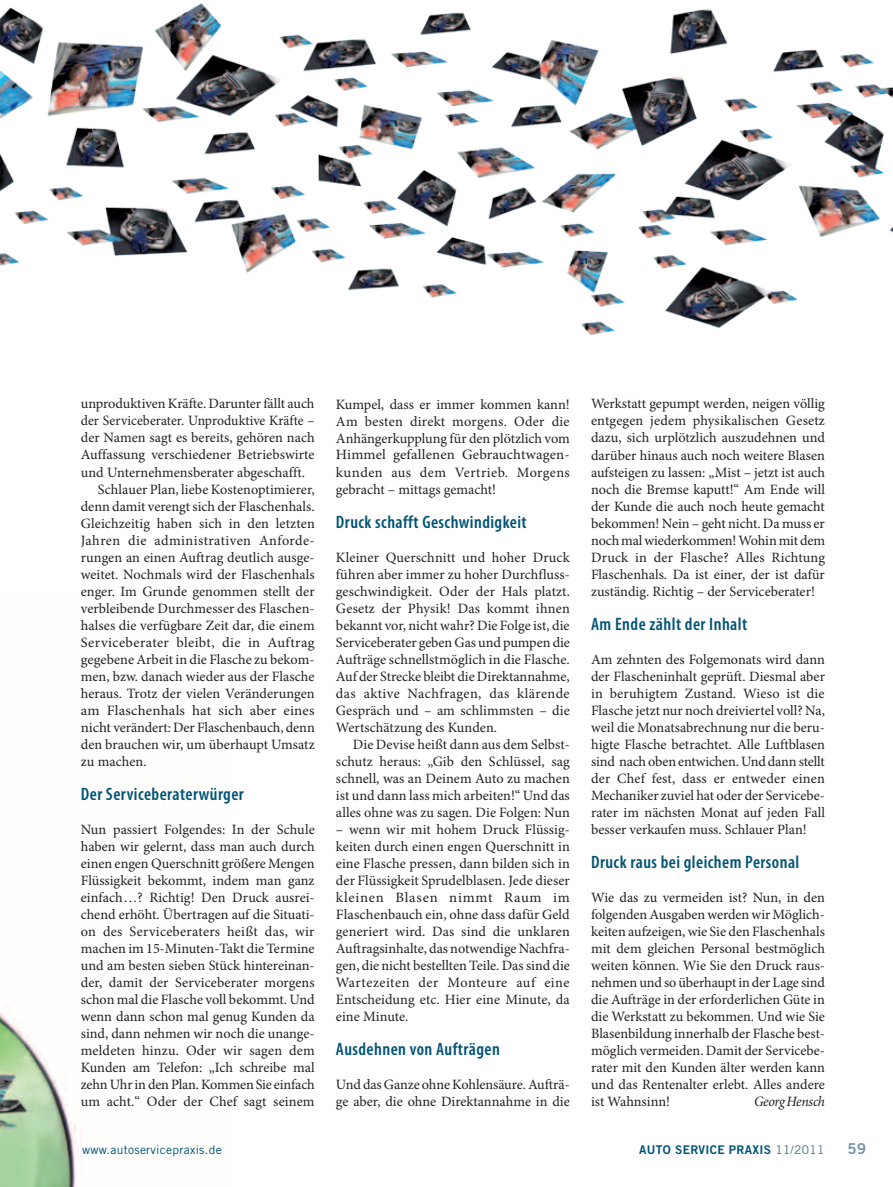
<style>
.page{position:relative;width:893px;height:1187px;background:#fff}
.page>*{position:absolute;margin:0;border:0;box-sizing:border-box;transform-origin:0 0}
.t1{font:600 condensed 18px "Myriad Pro";letter-spacing:.025em;color:#005274}
.t2{font:15px "Trade Gothic LT Std Bd 2";color:#7195a6}
.t3{font:14.25px/17px "Minion Pro";color:#231f20;text-align:justify}
.t4{font:14.25px "Minion Pro";color:#231f20;scale:1.05 1}
.t5{font:14.25px "Minion Pro";color:#231f20;scale:.96 1}
.t6{font:14.25px "Minion Pro";letter-spacing:.025em;color:#231f20}
.t7{font:14.25px "Minion Pro";letter-spacing:.03em;color:#231f20}
.t8{font:italic 14.25px "Minion Pro";letter-spacing:-.03em;color:#231f20}
.t9{font:12px "Trade Gothic LT Std Bd 2";letter-spacing:.025em;color:#005274}
.t10{font:12px "Trade Gothic LT Std";letter-spacing:.025em;color:#005274}
.s1{font-family:"Trade Gothic LT Std";color:#456e80}
</style>
<div class="page">
<img style="left:0;top:3px;width:893px;height:1183px">
<p class="t3" style="left:81px;top:395px;width:235px">unproduktiven Kräfte. Darunter fällt auch</p>
<p class="t5" style="left:81px;top:411px;width:245px">der Serviceberater. Unproduktive Kräfte –</p>
<p class="t3" style="left:81px;top:429px;width:235px">der Namen sagt es bereits, gehören nach</p>
<p class="t3" style="left:81px;top:446px;width:235px">Auffassung verschiedener Betriebswirte</p>
<p class="t3" style="left:81px;top:463px;width:226px">und Unternehmensberater abgeschafft.</p>
<p class="t3" style="left:98px;top:480px;width:218px">Schlauer Plan, liebe Kostenoptimierer,</p>
<p class="t3" style="left:81px;top:497px;width:235px">denn damit verengt sich der Flaschenhals.</p>
<p class="t3" style="left:81px;top:514px;width:236px">Gleichzeitig haben sich in den letzten</p>
<p class="t7" style="left:81px;top:530px;width:235px">Jahren die administrativen Anforde-</p>
<p class="t3" style="left:81px;top:548px;width:235px">rungen an einen Auftrag deutlich ausge-</p>
<p class="t3" style="left:81px;top:565px;width:235px">weitet. Nochmals wird der Flaschenhals</p>
<p class="t3" style="left:81px;top:582px;width:235px">enger. Im Grunde genommen stellt der</p>
<p class="t3" style="left:81px;top:599px;width:235px">verbleibende Durchmesser des Flaschen-</p>
<p class="t3" style="left:81px;top:616px;width:235px">halses die verfügbare Zeit dar, die einem</p>
<p class="t6" style="left:81px;top:632px;width:235px">Serviceberater bleibt, die in Auftrag</p>
<p class="t3" style="left:81px;top:650px;width:235px">gegebene Arbeit in die Flasche zu bekom-</p>
<p class="t3" style="left:81px;top:667px;width:235px">men, bzw. danach wieder aus der Flasche</p>
<p class="t3" style="left:81px;top:684px;width:235px">heraus. Trotz der vielen Veränderungen</p>
<p class="t4" style="left:81px;top:700px;width:224px">am Flaschenhals hat sich aber eines</p>
<p class="t4" style="left:81px;top:717px;width:224px">nicht verändert: Der Flaschenbauch, denn</p>
<p class="t3" style="left:81px;top:735px;width:235px">den brauchen wir, um überhaupt Umsatz</p>
<p class="t3" style="left:81px;top:752px;width:67px">zu machen.</p>
<p class="t1" style="left:81px;top:784px;width:165px">Der Serviceberaterwürger</p>
<p class="t3" style="left:81px;top:820px;width:235px">Nun passiert Folgendes: In der Schule haben wir gelernt, dass man auch durch einen engen Querschnitt größere Mengen Flüssigkeit bekommt, indem man ganz einfach…? Richtig! Den Druck ausrei&shy;chend erhöht. Übertragen auf die Situati&shy;on des Serviceberaters heißt das, wir machen im 15-Minuten-Takt die Termine und am besten sieben Stück hintereinan&shy;der, damit der Serviceberater morgens schon mal die Flasche voll bekommt. Und wenn dann schon mal genug Kunden da sind, dann nehmen wir noch die unange&shy;meldeten hinzu. Oder wir sagen dem Kunden am Telefon: „Ich schreibe mal zehn Uhr in den Plan. Kommen Sie einfach um acht.“ Oder der Chef sagt seinem</p>
<p class="t10" style="left:82px;top:1141px;width:141px">www.autoservicepraxis.de</p>
<p class="t3" style="left:336px;top:395px;width:235px">Kumpel, dass er immer kommen kann!<br>Am besten direkt morgens. Oder die Anhängerkupplung für den plötzlich vom Himmel gefallenen Gebrauchtwagen&shy;kunden aus dem Vertrieb. Morgens gebracht – mittags gemacht!</p>
<p class="t1" style="left:336px;top:511px;width:192px">Druck schafft Geschwindigkeit</p>
<p class="t3" style="left:336px;top:548px;width:236px">Kleiner Querschnitt und hoher Druck führen aber immer zu hoher Durchfluss&shy;geschwindigkeit. Oder der Hals platzt.<br>Gesetz der Physik! Das kommt ihnen bekannt vor, nicht wahr? Die Folge ist, die Serviceberater geben Gas und pumpen die Aufträge schnellstmöglich in die Flasche.<br>Auf der Strecke bleibt die Direktannahme, das aktive Nachfragen, das klärende Gespräch und – am schlimmsten – die Wertschätzung des Kunden.</p>
<p class="t3" style="left:336px;top:735px;width:235px;text-indent:17px">Die Devise heißt dann aus dem Selbst&shy;schutz heraus: „Gib den Schlüssel, sag schnell, was an Deinem Auto zu machen ist und dann lass mich arbeiten!“ Und das alles ohne was zu sagen. Die Folgen: Nun</p>
<p class="t3" style="left:336px;top:821px;width:236px">– wenn wir mit hohem Druck Flüssig&shy;keiten durch einen engen Querschnitt in eine Flasche pressen, dann bilden sich in der Flüssigkeit Sprudelblasen. Jede dieser kleinen Blasen nimmt Raum im Flaschenbauch ein, ohne dass dafür Geld generiert wird. Das sind die unklaren Auftragsinhalte, das notwendige Nachfra&shy;gen, die nicht bestellten Teile. Das sind die Wartezeiten der Monteure auf eine Entscheidung etc. Hier eine Minute, da eine Minute.</p>
<p class="t1" style="left:336px;top:1039px;width:165px">Ausdehnen von Aufträgen</p>
<p class="t3" style="left:336px;top:1076px;width:235px">Und das Ganze ohne Kohlensäure. Aufträ&shy;ge aber, die ohne Direktannahme in die</p>
<p class="t3" style="left:591px;top:395px;width:236px">Werkstatt gepumpt werden, neigen völlig entgegen jedem physikalischen Gesetz dazu, sich urplötzlich auszudehnen und darüber hinaus auch noch weitere Blasen aufsteigen zu lassen: „Mist – jetzt ist auch noch die Bremse kaputt!“ Am Ende will der Kunde die auch noch heute gemacht bekommen! Nein – geht nicht. Da muss er noch mal wiederkommen! Wohin mit dem Druck in der Flasche? Alles Richtung Flaschenhals. Da ist einer, der ist dafür zuständig. Richtig – der Serviceberater!</p>
<p class="t1" style="left:591px;top:613px;width:158px">Am Ende zählt der Inhalt</p>
<p class="t3" style="left:591px;top:650px;width:235px">Am zehnten des Folgemonats wird dann der Flascheninhalt geprüft. Diesmal aber in beruhigtem Zustand. Wieso ist die Flasche jetzt nur noch dreiviertel voll? Na, weil die Monatsabrechnung nur die beru&shy;higte Flasche betrachtet. Alle Luftblasen sind nach oben entwichen. Und dann stellt der Chef fest, dass er entweder einen Mechaniker zuviel hat oder der Servicebe&shy;rater im nächsten Monat auf jeden Fall besser verkaufen muss. Schlauer Plan!</p>
<p class="t1" style="left:591px;top:852px;width:210px">Druck raus bei gleichem Personal</p>
<p class="t3" style="left:591px;top:888px;width:235px">Wie das zu vermeiden ist? Nun, in den folgenden Ausgaben werden wir Möglich&shy;keiten aufzeigen, wie Sie den Flaschenhals mit dem gleichen Personal bestmöglich weiten können. Wie Sie den Druck raus&shy;nehmen und so überhaupt in der Lage sind die Aufträge in der erforderlichen Güte in die Werkstatt zu bekommen. Und wie Sie Blasenbildung innerhalb der Flasche best&shy;möglich vermeiden. Damit der Servicebe&shy;rater mit den Kunden älter werden kann und das Rentenalter erlebt. Alles andere ist Wahnsinn!</p>
<p class="t8" style="left:754px;top:1091px;width:72px">Georg Hensch</p>
<p class="t9" style="left:639px;top:1141px;width:187px">AUTO SERVICE PRAXIS <span class="s1">11/2011</span></p>
<p class="t2" style="left:847px;top:1138px;width:20px">59</p>
</div>
